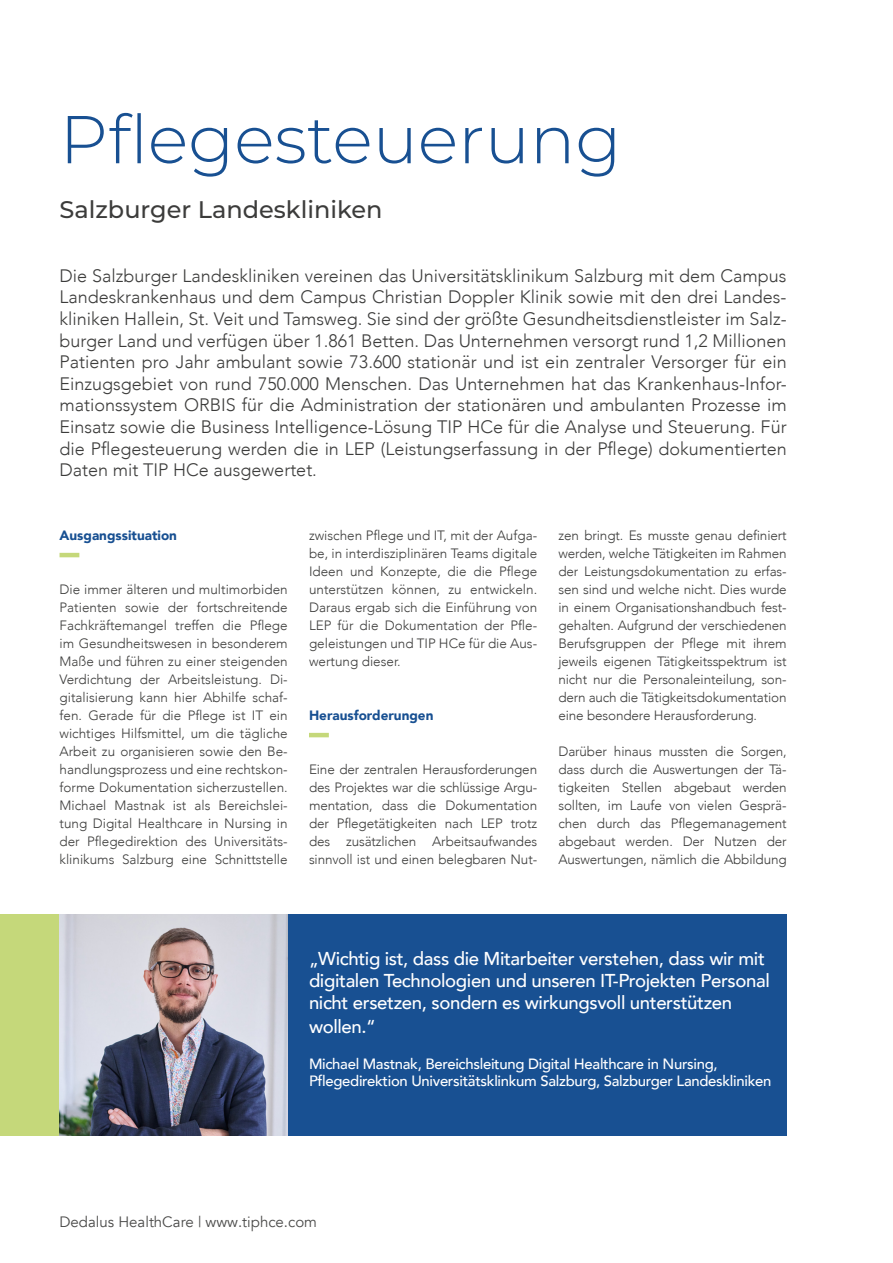
<style>
.page{position:relative;width:893px;height:1263px;background:#fff}
.page>*{position:absolute;margin:0;border:0;box-sizing:border-box;transform-origin:0 0}
.t1{font:300 67.5px "Montserrat";color:#185092}
.t2{font:500 24px "Montserrat";color:#3c3c3b}
.t3{font:500 18.6px/22.8px "Avenir";letter-spacing:-.02em;color:#fff}
.t4{font:300 18px/21.6px "Avenir";color:#3c3c3b;text-align:justify}
.t5{font:15px "Avenir";color:#4a4a49}
.t6{font:500 14.85px/17.9px "Avenir";letter-spacing:-.02em;color:#fff}
.t7{font:300 13.5px/18px "Avenir";letter-spacing:-.01em;color:#3c3c3b;text-align:justify}
.t8{font:900 13.5px "Avenir";color:#185092}
</style>
<div class="page">
<hr style="left:60px;top:553px;width:19px;height:4px;background:#c5d87a">
<hr style="left:309px;top:733px;width:20px;height:4px;background:#c5d87a">
<div style="left:288px;top:914px;width:499px;height:221px;background:#185092"></div>
<img style="left:59px;top:914px;width:229px;height:221px">
<div style="left:0;top:914px;width:59px;height:221px;background:#c5d87a"></div>
<h1 class="t1" style="left:60px;top:93px;width:563px">Pflegesteuerung</h1>
<h2 class="t2" style="left:60px;top:192px;width:324px">Salzburger Landeskliniken</h2>
<p class="t4" style="left:60px;top:265px;width:729px">Die Salzburger Landeskliniken vereinen das Universitätsklinikum Salzburg mit dem Campus Landeskrankenhaus und dem Campus Christian Doppler Klinik sowie mit den drei Landes&shy;kliniken Hallein, St. Veit und Tamsweg. Sie sind der größte Gesundheitsdienstleister im Salz&shy;burger Land und verfügen über 1.861 Betten. Das Unternehmen versorgt rund 1,2 Millionen Patienten pro Jahr ambulant sowie 73.600 stationär und ist ein zentraler Versorger für ein Einzugsgebiet von rund 750.000 Menschen. Das Unternehmen hat das Krankenhaus-Infor&shy;mationssystem ORBIS für die Administration der stationären und ambulanten Prozesse im Einsatz sowie die Business Intelligence-Lösung TIP HCe für die Analyse und Steuerung. Für die Pflegesteuerung werden die in LEP (Leistungserfassung in der Pflege) dokumentierten Daten mit TIP HCe ausgewertet.</p>
<p class="t8" style="left:60px;top:524px;width:119px">Ausgangssituation</p>
<p class="t7" style="left:60px;top:580px;width:230px">Die immer älteren und multimorbiden Patienten sowie der fortschreitende Fachkräftemangel treffen die Pflege im Gesundheitswesen in besonderem Maße und führen zu einer steigenden Verdichtung der Arbeitsleistung. Di&shy;gitalisierung kann hier Abhilfe schaf&shy;fen. Gerade für die Pflege ist IT ein wichtiges Hilfsmittel, um die tägliche Arbeit zu organisieren sowie den Be&shy;handlungsprozess und eine rechtskon&shy;forme Dokumentation sicherzustellen.<br>Michael Mastnak ist als Bereichslei&shy;tung Digital Healthcare in Nursing in der Pflegedirektion des Universitäts&shy;klinikums Salzburg eine Schnittstelle</p>
<p class="t7" style="left:309px;top:526px;width:230px">zwischen Pflege und IT, mit der Aufga&shy;be, in interdisziplinären Teams digitale Ideen und Konzepte, die die Pflege unterstützen können, zu entwickeln.<br>Daraus ergab sich die Einführung von LEP für die Dokumentation der Pfle&shy;geleistungen und TIP HCe für die Aus&shy;wertung dieser.</p>
<p class="t8" style="left:309px;top:704px;width:126px">Herausforderungen</p>
<p class="t7" style="left:309px;top:760px;width:230px">Eine der zentralen Herausforderungen des Projektes war die schlüssige Argu&shy;mentation, dass die Dokumentation der Pflegetätigkeiten nach LEP trotz des zusätzlichen Arbeitsaufwandes sinnvoll ist und einen belegbaren Nut-</p>
<p class="t7" style="left:558px;top:526px;width:230px">zen bringt. Es musste genau definiert werden, welche Tätigkeiten im Rahmen der Leistungsdokumentation zu erfas&shy;sen sind und welche nicht. Dies wurde in einem Organisationshandbuch fest&shy;gehalten. Aufgrund der verschiedenen Berufsgruppen der Pflege mit ihrem jeweils eigenen Tätigkeitsspektrum ist nicht nur die Personaleinteilung, son&shy;dern auch die Tätigkeitsdokumentation eine besondere Herausforderung.</p>
<p class="t7" style="left:558px;top:742px;width:230px">Darüber hinaus mussten die Sorgen, dass durch die Auswertungen der Tä&shy;tigkeiten Stellen abgebaut werden sollten, im Laufe von vielen Gesprä&shy;chen durch das Pflegemanagement abgebaut werden. Der Nutzen der Auswertungen, nämlich die Abbildung</p>
<h3 class="t3" style="left:309px;top:946px;width:462px">„Wichtig ist, dass die Mitarbeiter verstehen, dass wir mit digitalen Technologien und unseren IT-Projekten Personal nicht ersetzen, sondern es wirkungsvoll unterstützen wollen.“</h3>
<p class="t6" style="left:309px;top:1054px;width:464px">Michael Mastnak, Bereichsleitung Digital Healthcare in Nursing,<br>Pflegedirektion Universitätsklinkum Salzburg, Salzburger Landeskliniken</p>
<p class="t5" style="left:60px;top:1212px;width:259px">Dedalus HealthCare | www.tiphce.com</p>
</div>
